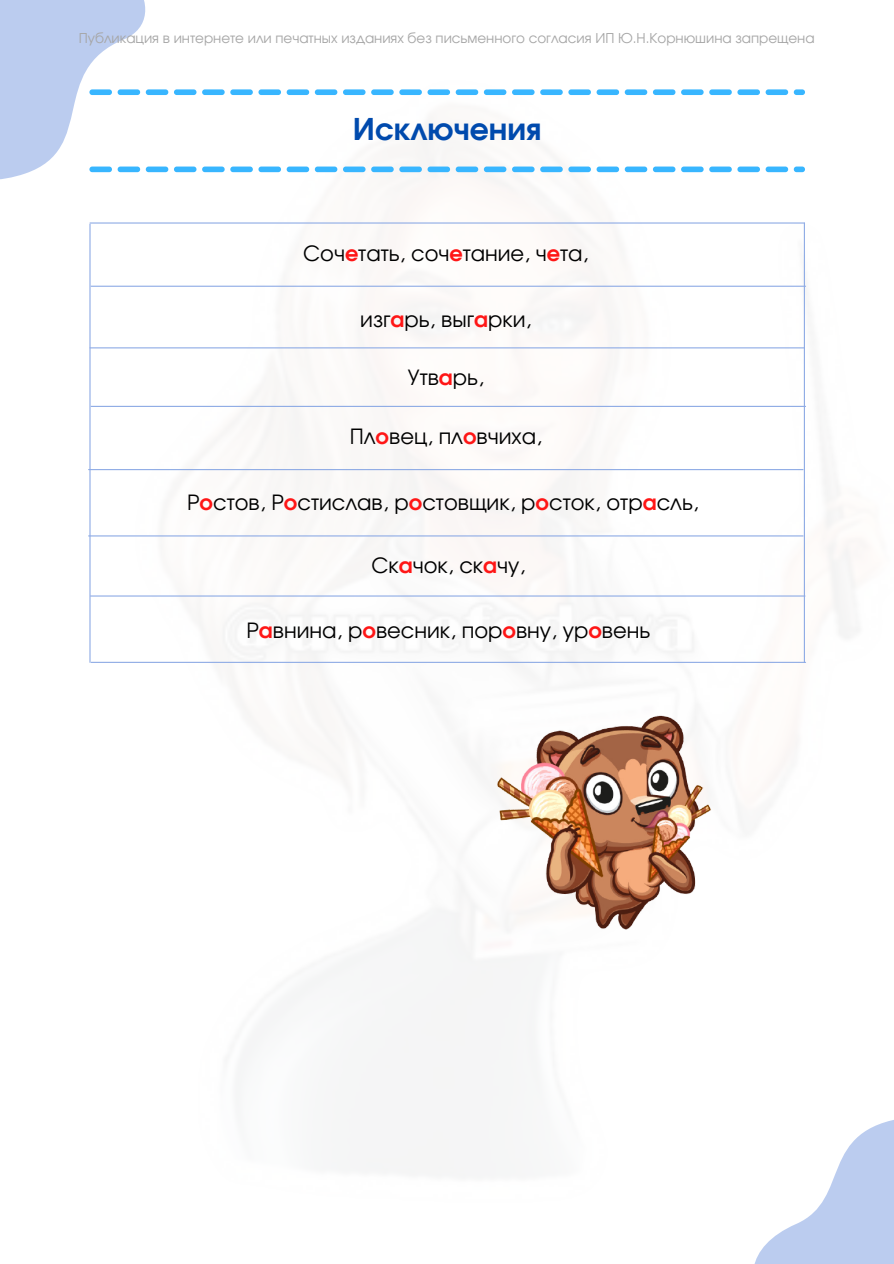
<style>
.page{position:relative;width:894px;height:1264px;background:#fff}
.page>*{position:absolute;margin:0;border:0;box-sizing:border-box;transform-origin:0 0}
.t1{font:700 30px "Evolventa";color:#004aad}
.t2{font:21px "Evolventa";color:#000}
.t3{font:13.5px "Evolventa";color:#a6a6a6}
.s1{font-weight:700;color:#ff1616}
</style>
<div class="page">
<img style="left:88px;top:90px;width:770px;height:1086px">
<hr style="left:90px;top:222px;width:714px;height:1px;background:#8eabe5">
<hr style="left:89px;top:224px;width:1px;height:438px;background:#8eabe5">
<hr style="left:803px;top:223px;width:1px;height:439px;background:#8eabe5">
<hr style="left:91px;top:286px;width:714px;height:1px;background:#8eabe5">
<hr style="left:90px;top:347px;width:714px;height:1px;background:#8eabe5">
<hr style="left:91px;top:406px;width:714px;height:1px;background:#8eabe5">
<hr style="left:89px;top:469px;width:713px;height:1px;background:#8eabe5">
<hr style="left:89px;top:535px;width:713px;height:1px;background:#8eabe5">
<hr style="left:90px;top:595px;width:714px;height:1px;background:#8eabe5">
<hr style="left:91px;top:661px;width:714px;height:2px;background:#8eabe5">
<img style="left:414px;top:715px;width:378px;height:218px">
<svg style="left:0;top:0;width:804px;height:192px"></svg>
<svg style="left:735px;top:1105px;width:158px;height:158px"></svg>
<p class="t3" style="left:79px;top:32px;width:737px">Публикация в интернете или печатных изданиях без письменного согласия ИП Ю.Н.Корнюшина запрещена</p>
<p class="t1" style="left:353px;top:116px;width:190px">Исключения</p>
<p class="t2" style="left:303px;top:244px;width:287px">Соч<span class="s1">е</span>тать, соч<span class="s1">е</span>тание, ч<span class="s1">е</span>та,</p>
<p class="t2" style="left:360px;top:310px;width:172px">изг<span class="s1">а</span>рь, выг<span class="s1">а</span>рки,</p>
<p class="t2" style="left:407px;top:368px;width:77px">Утв<span class="s1">а</span>рь,</p>
<p class="t2" style="left:349px;top:427px;width:194px">Пл<span class="s1">о</span>вец, пл<span class="s1">о</span>вчиха,</p>
<p class="t2" style="left:187px;top:493px;width:513px">Р<span class="s1">о</span>стов, Р<span class="s1">о</span>стислав, р<span class="s1">о</span>стовщик, р<span class="s1">о</span>сток, отр<span class="s1">а</span>сль,</p>
<p class="t2" style="left:371px;top:556px;width:155px">Ск<span class="s1">а</span>чок, ск<span class="s1">а</span>чу,</p>
<p class="t2" style="left:246px;top:621px;width:405px">Р<span class="s1">а</span>внина, р<span class="s1">о</span>весник, пор<span class="s1">о</span>вну, ур<span class="s1">о</span>вень</p>
</div>
